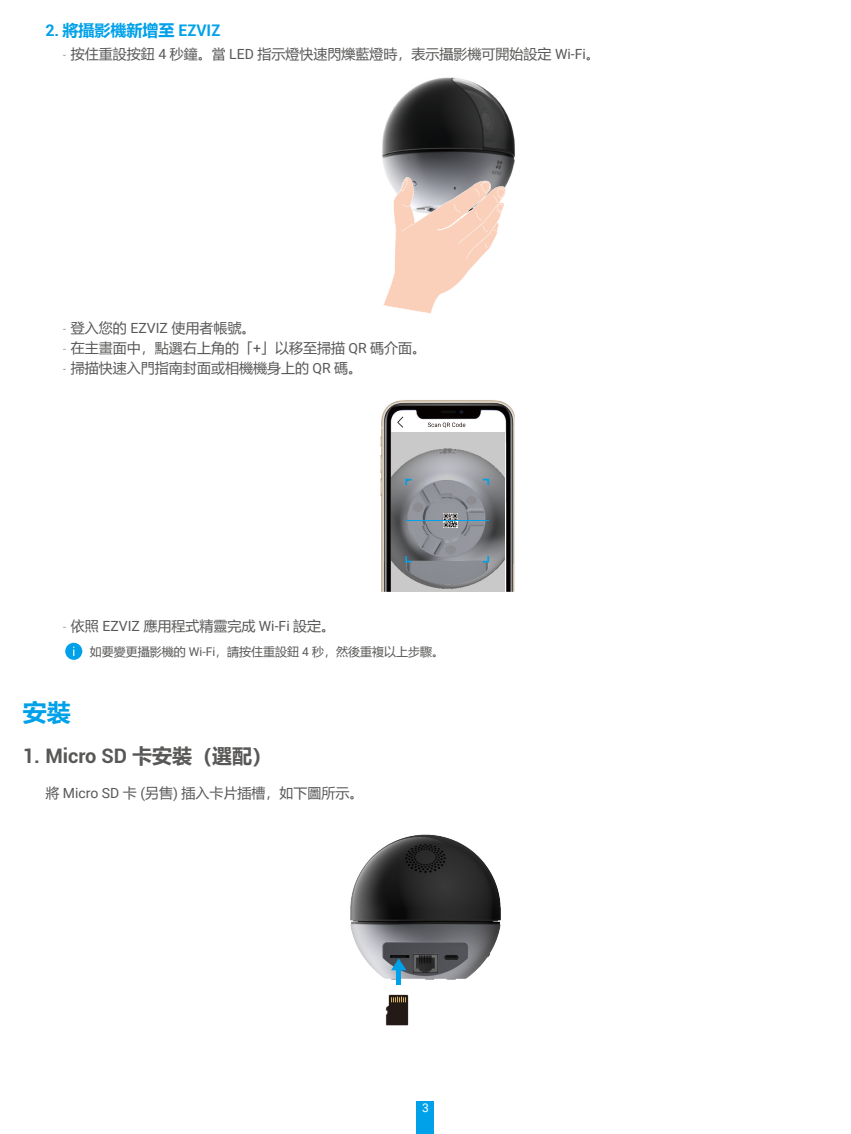
<style>
.page{position:relative;width:851px;height:1134px;background:#fff}
.page>*{position:absolute;margin:0;border:0;box-sizing:border-box;transform-origin:0 0}
.t1{font:700 24px "Microsoft Ya Hei";color:#00a1e9}
.t2{font:700 20px "Roboto";color:#595857}
.t3{font:700 16px "Roboto";color:#00a1e9}
.t4{font:14px "Microsoft Ya Hei";color:#595857}
.t5{font:12px "Microsoft Ya Hei";color:#595857}
.t6{font:12px "Roboto";color:#fff}
.s1{font-family:"Microsoft Ya Hei"}
.s2{font-family:"DIN Cond";font-weight:300}
.s3{font-family:"Roboto"}
</style>
<div class="page">
<div style="left:417px;top:1101px;width:17px;height:33px;background:#00a1e9"></div>
<img style="left:382px;top:77px;width:133px;height:108px">
<svg style="left:383px;top:177px;width:123px;height:137px"></svg>
<img style="left:380px;top:400px;width:134px;height:192px">
<svg style="left:391px;top:432px;width:114px;height:160px;background:#97989c"></svg>
<svg style="left:397px;top:416px;width:6px;height:12px"></svg>
<div style="left:409px;top:423px;width:78px;height:6px;background:#fff"></div>
<svg style="left:428px;top:422px;width:37px;height:6px"></svg>
<svg style="left:482px;top:479px;width:7px;height:6px"></svg>
<svg style="left:405px;top:479px;width:6px;height:6px"></svg>
<svg style="left:405px;top:556px;width:6px;height:6px"></svg>
<svg style="left:482px;top:556px;width:7px;height:6px"></svg>
<img style="left:443px;top:514px;width:14px;height:13px">
<hr style="left:406px;top:520px;width:83px;height:1px;background:#00a1e9">
<div style="left:65px;top:643px;width:17px;height:17px;background:#00a1e9;border-radius:50%"></div>
<img style="left:350px;top:834px;width:151px;height:176px">
<div style="left:396px;top:970px;width:5px;height:15px;background:#00a1e9"></div>
<svg style="left:391px;top:958px;width:15px;height:12px"></svg>
<svg style="left:385px;top:994px;width:23px;height:32px"></svg>
<p class="t3" style="left:45px;top:19px;width:176px">2. <span class="s1">將攝影機新增至</span> EZVIZ</p>
<p class="t4" style="left:62px;top:44px;width:539px"><span class="s2">-</span> 按住重設按鈕 <span class="s3">4</span> 秒鐘。當 <span class="s3">LED</span> 指示燈快速閃爍藍燈時，表示攝影機可開始設定 <span class="s3">Wi-Fi</span>。</p>
<p class="t4" style="left:62px;top:319px;width:194px"><span class="s2">-</span> 登入您的 <span class="s3">EZVIZ</span> 使用者帳號。</p>
<p class="t4" style="left:62px;top:339px;width:365px"><span class="s2">-</span> 在主畫面中，點選右上角的「<span class="s3">+</span>」以移至掃描 <span class="s3">QR</span> 碼介面。</p>
<p class="t4" style="left:62px;top:358px;width:301px"><span class="s2">-</span> 掃描快速入門指南封面或相機機身上的 <span class="s3">QR</span> 碼。</p>
<p class="t4" style="left:62px;top:617px;width:274px"><span class="s2">-</span> 依照 <span class="s3">EZVIZ</span> 應用程式精靈完成 <span class="s3">Wi-Fi</span> 設定。</p>
<p class="t5" style="left:90px;top:643px;width:356px">如要變更攝影機的 <span class="s3">Wi-Fi</span>，請按住重設鈕 <span class="s3">4</span> 秒，然後重複以上步驟。</p>
<h1 class="t1" style="left:23px;top:695px;width:49px">安裝</h1>
<h2 class="t2" style="left:23px;top:741px;width:251px">1. Micro SD <span class="s1">卡安裝（選配）</span></h2>
<p class="t4" style="left:45px;top:783px;width:319px">將 <span class="s3">Micro SD</span> 卡 <span class="s3">(</span>另售<span class="s3">)</span> 插入卡片插槽，如下圖所示。</p>
<p class="t6" style="left:422px;top:1099px;width:8px">3</p>
</div>
